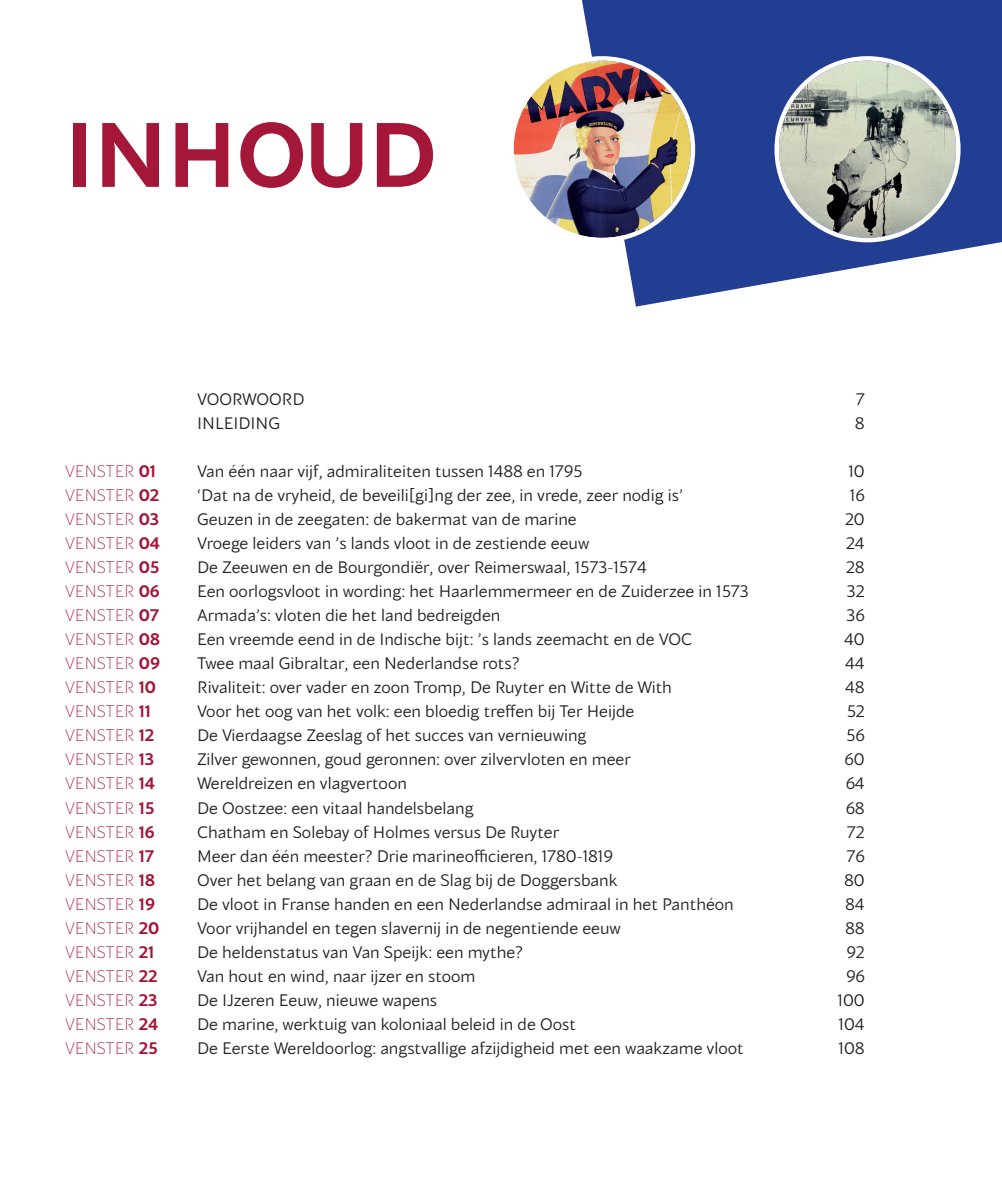
<style>
.page{position:relative;width:1002px;height:1194px;background:#fff}
.page>*{position:absolute;margin:0;border:0;box-sizing:border-box;transform-origin:0 0}
.t1{font:700 90px "Blacker Sans";color:#a41738}
.ES_plat{font:16.5px "Blacker Sans";color:#231f20}
.t2{font:200 16.5px "Blacker Sans";color:#a41738}
.s1{font-weight:700}
</style>
<div class="page">
<svg style="left:580px;top:0;width:422px;height:306px;fill:#223e93"></svg>
<img style="left:779px;top:61px;width:177px;height:177px;border-radius:89px">
<div style="left:774px;top:56px;width:186px;height:186px;border:4px solid #fff;border-radius:50%"></div>
<img style="left:513px;top:61px;width:177px;height:177px;border-radius:89px">
<div style="left:509px;top:56px;width:186px;height:186px;border:4px solid #fff;border-radius:50%"></div>
<p class="t1" style="left:65px;top:84px;width:373px">INHOUD</p>
<p class="ES_plat" style="left:197px;top:386px;width:109px">VOORWOORD</p>
<p class="ES_plat" style="left:855px;top:386px;width:10px">7</p>
<p class="ES_plat" style="left:197px;top:410px;width:85px">INLEIDING</p>
<p class="ES_plat" style="left:855px;top:410px;width:11px">8</p>
<p class="t2" style="left:65px;top:458px;width:93px">VENSTER <span class="s1">01</span></p>
<p class="ES_plat" style="left:197px;top:458px;width:387px">Van één naar vijf, admiraliteiten tussen 1488 en 1795</p>
<p class="ES_plat" style="left:848px;top:458px;width:18px">10</p>
<p class="t2" style="left:65px;top:482px;width:96px">VENSTER <span class="s1">02</span></p>
<p class="ES_plat" style="left:197px;top:482px;width:487px">‘Dat na de vryheid, de beveili[gi]ng der zee, in vrede, zeer nodig is’</p>
<p class="ES_plat" style="left:850px;top:482px;width:16px">16</p>
<p class="t2" style="left:65px;top:506px;width:96px">VENSTER <span class="s1">03</span></p>
<p class="ES_plat" style="left:197px;top:506px;width:381px">Geuzen in de zeegaten: de bakermat van de marine</p>
<p class="ES_plat" style="left:845px;top:506px;width:21px">20</p>
<p class="t2" style="left:65px;top:530px;width:97px">VENSTER <span class="s1">04</span></p>
<p class="ES_plat" style="left:197px;top:530px;width:394px">Vroege leiders van ’s lands vloot in de zestiende eeuw</p>
<p class="ES_plat" style="left:846px;top:530px;width:20px">24</p>
<p class="t2" style="left:65px;top:554px;width:96px">VENSTER <span class="s1">05</span></p>
<p class="ES_plat" style="left:197px;top:554px;width:451px">De Zeeuwen en de Bourgondiër, over Reimerswaal, 1573-1574</p>
<p class="ES_plat" style="left:846px;top:554px;width:20px">28</p>
<p class="t2" style="left:65px;top:578px;width:96px">VENSTER <span class="s1">06</span></p>
<p class="ES_plat" style="left:197px;top:578px;width:553px">Een oorlogsvloot in wording: het Haarlemmermeer en de Zuiderzee in 1573</p>
<p class="ES_plat" style="left:847px;top:578px;width:19px">32</p>
<p class="t2" style="left:65px;top:602px;width:96px">VENSTER <span class="s1">07</span></p>
<p class="ES_plat" style="left:197px;top:602px;width:305px">Armada’s: vloten die het land bedreigden</p>
<p class="ES_plat" style="left:846px;top:602px;width:20px">36</p>
<p class="t2" style="left:65px;top:626px;width:97px">VENSTER <span class="s1">08</span></p>
<p class="ES_plat" style="left:197px;top:626px;width:496px">Een vreemde eend in de Indische bijt: ’s lands zeemacht en de VOC</p>
<p class="ES_plat" style="left:844px;top:626px;width:22px">40</p>
<p class="t2" style="left:65px;top:650px;width:96px">VENSTER <span class="s1">09</span></p>
<p class="ES_plat" style="left:197px;top:650px;width:324px">Twee maal Gibraltar, een Nederlandse rots?</p>
<p class="ES_plat" style="left:845px;top:650px;width:21px">44</p>
<p class="t2" style="left:65px;top:674px;width:93px">VENSTER <span class="s1">10</span></p>
<p class="ES_plat" style="left:197px;top:674px;width:476px">Rivaliteit: over vader en zoon Tromp, De Ruyter en Witte de With</p>
<p class="ES_plat" style="left:845px;top:674px;width:21px">48</p>
<p class="t2" style="left:65px;top:698px;width:87px">VENSTER <span class="s1">11</span></p>
<p class="ES_plat" style="left:197px;top:698px;width:439px">Voor het oog van het volk: een bloedig treffen bij Ter Heijde</p>
<p class="ES_plat" style="left:846px;top:698px;width:19px">52</p>
<p class="t2" style="left:65px;top:722px;width:91px">VENSTER <span class="s1">12</span></p>
<p class="ES_plat" style="left:197px;top:722px;width:391px">De Vierdaagse Zeeslag of het succes van vernieuwing</p>
<p class="ES_plat" style="left:846px;top:722px;width:20px">56</p>
<p class="t2" style="left:65px;top:746px;width:91px">VENSTER <span class="s1">13</span></p>
<p class="ES_plat" style="left:197px;top:746px;width:435px">Zilver gewonnen, goud geronnen: over zilvervloten en meer</p>
<p class="ES_plat" style="left:844px;top:746px;width:21px">60</p>
<p class="t2" style="left:65px;top:770px;width:92px">VENSTER <span class="s1">14</span></p>
<p class="ES_plat" style="left:197px;top:770px;width:211px">Wereldreizen en vlagvertoon</p>
<p class="ES_plat" style="left:846px;top:770px;width:20px">64</p>
<p class="t2" style="left:65px;top:794px;width:91px">VENSTER <span class="s1">15</span></p>
<p class="ES_plat" style="left:197px;top:794px;width:278px">De Oostzee: een vitaal handelsbelang</p>
<p class="ES_plat" style="left:846px;top:794px;width:20px">68</p>
<p class="t2" style="left:65px;top:818px;width:91px">VENSTER <span class="s1">16</span></p>
<p class="ES_plat" style="left:197px;top:818px;width:364px">Chatham en Solebay of Holmes versus De Ruyter</p>
<p class="ES_plat" style="left:847px;top:818px;width:19px">72</p>
<p class="t2" style="left:65px;top:842px;width:91px">VENSTER <span class="s1">17</span></p>
<p class="ES_plat" style="left:197px;top:842px;width:417px">Meer dan één meester? Drie marineofficieren, 1780-1819</p>
<p class="ES_plat" style="left:846px;top:842px;width:20px">76</p>
<p class="t2" style="left:65px;top:866px;width:92px">VENSTER <span class="s1">18</span></p>
<p class="ES_plat" style="left:197px;top:866px;width:422px">Over het belang van graan en de Slag bij de Doggersbank</p>
<p class="ES_plat" style="left:844px;top:866px;width:22px">80</p>
<p class="t2" style="left:65px;top:890px;width:91px">VENSTER <span class="s1">19</span></p>
<p class="ES_plat" style="left:197px;top:890px;width:538px">De vloot in Franse handen en een Nederlandse admiraal in het Panthéon</p>
<p class="ES_plat" style="left:845px;top:890px;width:21px">84</p>
<p class="t2" style="left:65px;top:914px;width:96px">VENSTER <span class="s1">20</span></p>
<p class="ES_plat" style="left:197px;top:914px;width:425px">Voor vrijhandel en tegen slavernij in de negentiende eeuw</p>
<p class="ES_plat" style="left:845px;top:914px;width:21px">88</p>
<p class="t2" style="left:65px;top:938px;width:91px">VENSTER <span class="s1">21</span></p>
<p class="ES_plat" style="left:197px;top:938px;width:327px">De heldenstatus van Van Speijk: een mythe?</p>
<p class="ES_plat" style="left:846px;top:938px;width:20px">92</p>
<p class="t2" style="left:65px;top:962px;width:94px">VENSTER <span class="s1">22</span></p>
<p class="ES_plat" style="left:197px;top:962px;width:280px">Van hout en wind, naar ijzer en stoom</p>
<p class="ES_plat" style="left:846px;top:962px;width:20px">96</p>
<p class="t2" style="left:65px;top:986px;width:94px">VENSTER <span class="s1">23</span></p>
<p class="ES_plat" style="left:197px;top:986px;width:241px">De IJzeren Eeuw, nieuwe wapens</p>
<p class="ES_plat" style="left:837px;top:986px;width:29px">100</p>
<p class="t2" style="left:65px;top:1010px;width:95px">VENSTER <span class="s1">24</span></p>
<p class="ES_plat" style="left:197px;top:1010px;width:380px">De marine, werktuig van koloniaal beleid in de Oost</p>
<p class="ES_plat" style="left:838px;top:1010px;width:28px">104</p>
<p class="t2" style="left:65px;top:1034px;width:94px">VENSTER <span class="s1">25</span></p>
<p class="ES_plat" style="left:197px;top:1034px;width:548px">De Eerste Wereldoorlog: angstvallige afzijdigheid met een waakzame vloot</p>
<p class="ES_plat" style="left:838px;top:1034px;width:28px">108</p>
</div>
